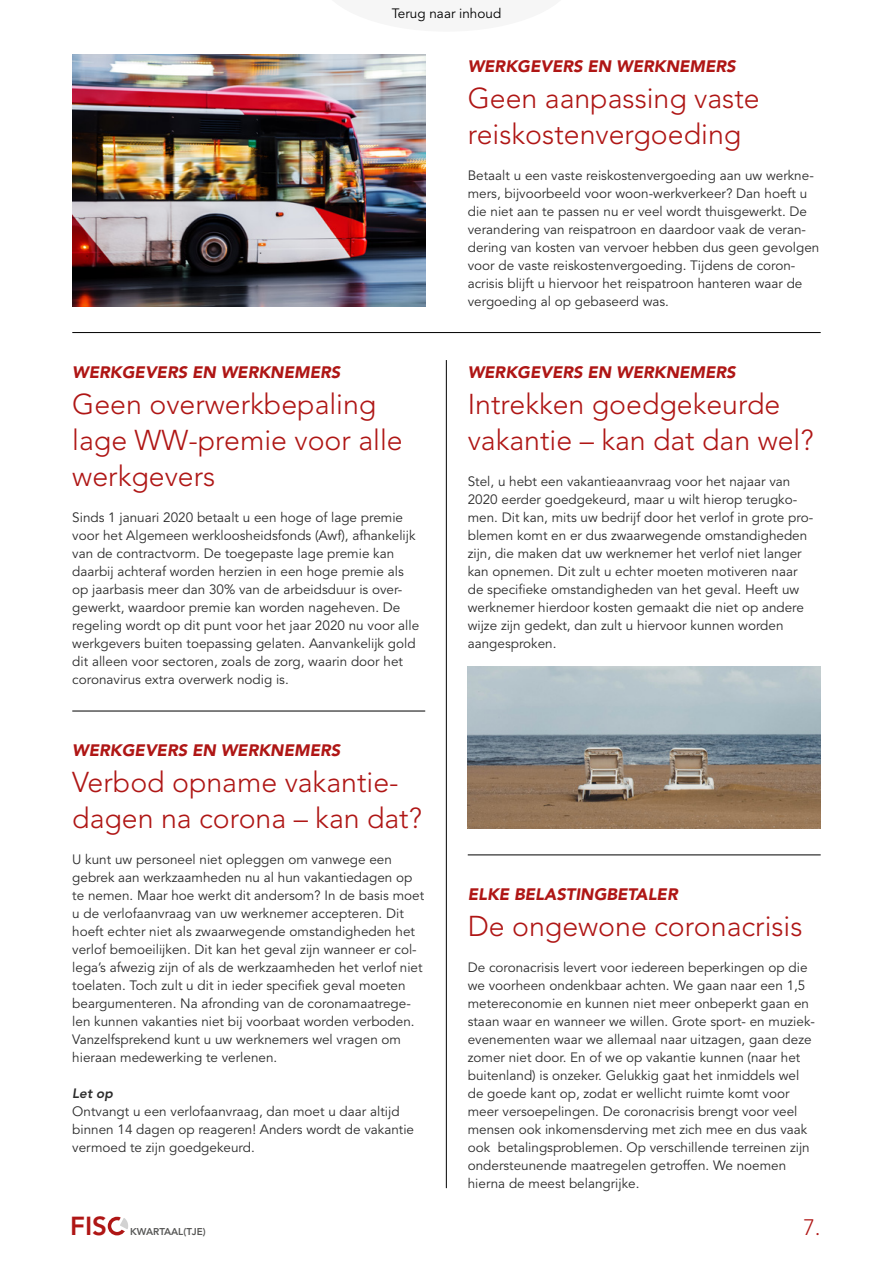
<style>
.page{position:relative;width:893px;height:1263px;background:#fff}
.page>*{position:absolute;margin:0;border:0;box-sizing:border-box;transform-origin:0 0}
.t1{font:300 28.5px/36px "Avenir LT";color:#af1615}
.t2{font:800 25.95px "Avenir LT";color:#af1615}
.t3{font:300 22.2px "Avenir LT";color:#af1615}
.t4{font:italic 900 16.5px "Avenir LT";color:#af1615}
.t5{font:13.5px/18px "Avenir LT";color:#2c2c2c}
.t6{font:13.5px "Avenir LT";color:#000}
.t7{font:italic 800 13.5px "Avenir LT";color:#2c2c2c}
.t8{font:800 9.9px "Avenir LT";color:#575756}
</style>
<div class="page">
<div style="left:108px;top:1217px;width:18px;height:18px;border:3px solid #af1615;border-radius:50%"></div>
<svg style="left:114px;top:1216px;width:14px;height:19px"></svg>
<hr style="left:72px;top:332px;width:749px;height:1px;background:#000">
<img style="left:72px;top:54px;width:353px;height:252px">
<hr style="left:72px;top:711px;width:353px;height:1px;background:#000">
<hr style="left:446px;top:360px;width:1px;height:828px;background:#000">
<hr style="left:468px;top:855px;width:353px;height:1px;background:#000">
<img style="left:468px;top:666px;width:353px;height:162px">
<p class="t6" style="left:392px;top:5px;width:111px">Terug naar inhoud</p>
<p class="t4" style="left:468px;top:56px;width:269px">WERKGEVERS EN WERKNEMERS</p>
<h1 class="t1" style="left:468px;top:80px;width:294px">Geen aanpassing vaste reiskostenvergoeding</h1>
<p class="t5" style="left:468px;top:167px;width:353px">Betaalt u een vaste reiskostenvergoeding aan uw werkne&shy;mers, bijvoorbeeld voor woon-werkverkeer? Dan hoeft u die niet aan te passen nu er veel wordt thuisgewerkt. De verandering van reispatroon en daardoor vaak de veran&shy;dering van kosten van vervoer hebben dus geen gevolgen voor de vaste reiskostenvergoeding. Tijdens de coron&shy;acrisis blijft u hiervoor het reispatroon hanteren waar de vergoeding al op gebaseerd was.</p>
<p class="t4" style="left:72px;top:362px;width:269px">WERKGEVERS EN WERKNEMERS</p>
<h1 class="t1" style="left:72px;top:386px;width:332px">Geen overwerkbepaling lage WW-premie voor alle werkgevers</h1>
<p class="t5" style="left:72px;top:509px;width:348px">Sinds 1 januari 2020 betaalt u een hoge of lage premie voor het Algemeen werkloosheidsfonds (Awf), afhankelijk van de contractvorm. De toegepaste lage premie kan daarbij achteraf worden herzien in een hoge premie als op jaarbasis meer dan 30% van de arbeidsduur is over&shy;gewerkt, waardoor premie kan worden nageheven. De regeling wordt op dit punt voor het jaar 2020 nu voor alle werkgevers buiten toepassing gelaten. Aanvankelijk gold dit alleen voor sectoren, zoals de zorg, waarin door het coronavirus extra overwerk nodig is.</p>
<p class="t4" style="left:72px;top:740px;width:269px">WERKGEVERS EN WERKNEMERS</p>
<h1 class="t1" style="left:72px;top:764px;width:351px">Verbod opname vakantie&shy;dagen na corona – kan dat?</h1>
<p class="t5" style="left:72px;top:851px;width:353px">U kunt uw personeel niet opleggen om vanwege een gebrek aan werkzaamheden nu al hun vakantiedagen op te nemen. Maar hoe werkt dit andersom? In de basis moet u de verlofaanvraag van uw werknemer accepteren. Dit hoeft echter niet als zwaarwegende omstandigheden het verlof bemoeilijken. Dit kan het geval zijn wanneer er col&shy;lega’s afwezig zijn of als de werkzaamheden het verlof niet toelaten. Toch zult u dit in ieder specifiek geval moeten beargumenteren. Na afronding van de coronamaatrege&shy;len kunnen vakanties niet bij voorbaat worden verboden.<br>Vanzelfsprekend kunt u uw werknemers wel vragen om hieraan medewerking te verlenen.</p>
<p class="t7" style="left:72px;top:1085px;width:42px">Let op</p>
<p class="t5" style="left:72px;top:1103px;width:343px">Ontvangt u een verlofaanvraag, dan moet u daar altijd binnen 14 dagen op reageren! Anders wordt de vakantie vermoed te zijn goedgekeurd.</p>
<p class="t4" style="left:468px;top:362px;width:269px">WERKGEVERS EN WERKNEMERS</p>
<h1 class="t1" style="left:468px;top:386px;width:347px">Intrekken goedgekeurde vakantie – kan dat dan wel?</h1>
<p class="t5" style="left:468px;top:473px;width:347px">Stel, u hebt een vakantieaanvraag voor het najaar van 2020 eerder goedgekeurd, maar u wilt hierop terugko&shy;men. Dit kan, mits uw bedrijf door het verlof in grote pro&shy;blemen komt en er dus zwaarwegende omstandigheden zijn, die maken dat uw werknemer het verlof niet langer kan opnemen. Dit zult u echter moeten motiveren naar de specifieke omstandigheden van het geval. Heeft uw werknemer hierdoor kosten gemaakt die niet op andere wijze zijn gedekt, dan zult u hiervoor kunnen worden aangesproken.</p>
<p class="t4" style="left:468px;top:884px;width:211px">ELKE BELASTINGBETALER</p>
<h1 class="t1" style="left:468px;top:908px;width:336px">De ongewone coronacrisis</h1>
<p class="t5" style="left:468px;top:959px;width:349px">De coronacrisis levert voor iedereen beperkingen op die we voorheen ondenkbaar achten. We gaan naar een 1,5 metereconomie en kunnen niet meer onbeperkt gaan en staan waar en wanneer we willen. Grote sport- en muziek&shy;evenementen waar we allemaal naar uitzagen, gaan deze zomer niet door. En of we op vakantie kunnen (naar het buitenland) is onzeker. Gelukkig gaat het inmiddels wel de goede kant op, zodat er wellicht ruimte komt voor meer versoepelingen. De coronacrisis brengt voor veel mensen ook inkomensderving met zich mee en dus vaak ook betalingsproblemen. Op verschillende terreinen zijn ondersteunende maatregelen getroffen. We noemen hierna de meest belangrijke.</p>
<h2 class="t2" style="left:70px;top:1210px;width:38px">FIS</h2>
<p class="t8" style="left:130px;top:1226px;width:77px">KWARTAAL(TJE)</p>
<h3 class="t3" style="left:803px;top:1214px;width:19px">7.</h3>
</div>
